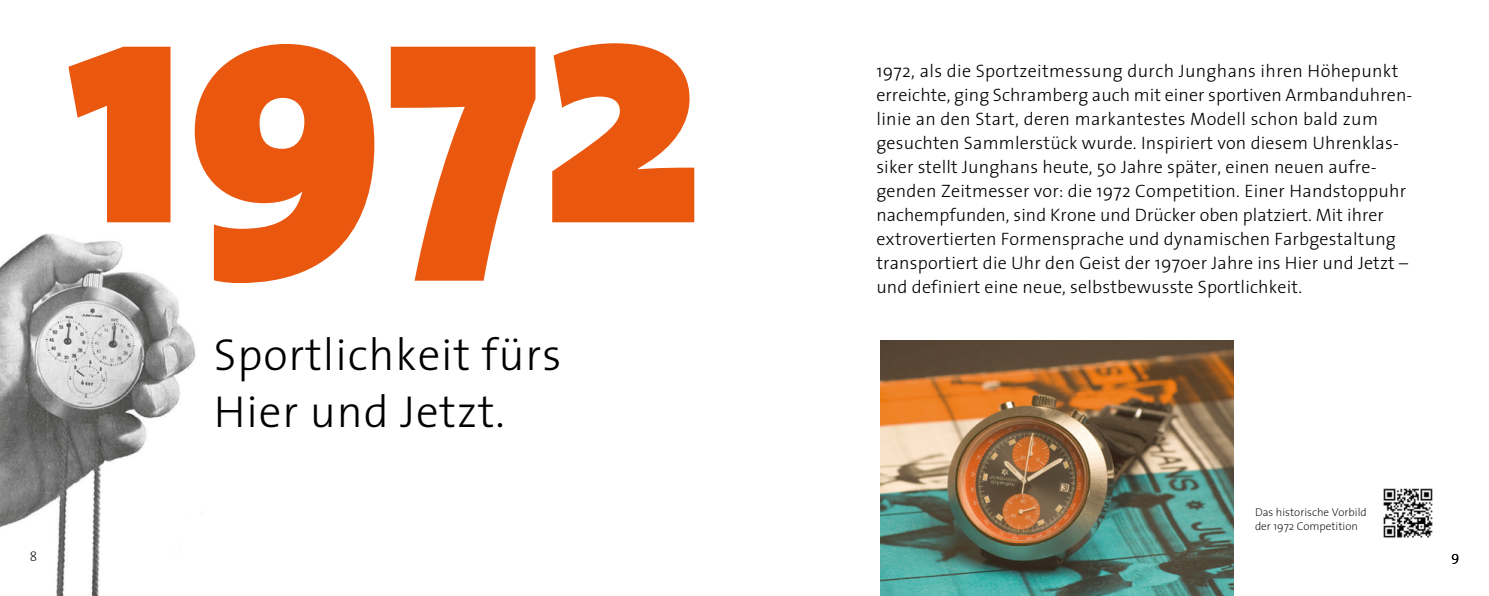
<style>
.page{position:relative;width:1489px;height:596px;background:#fff}
.page>*{position:absolute;margin:0;border:0;box-sizing:border-box;transform-origin:0 0}
.t1{font:900 341.25px "The Sans";color:#ea5810}
.t2{font:300 45px/57px "The Sans";letter-spacing:.02em;color:#000}
.t3{font:300 18px/24px "The Sans";letter-spacing:.01em;color:#000}
.t4{font:200 13.5px "The Sans";color:#000}
.t5{font:200 11.25px/13.5px "The Sans";color:#000}
</style>
<div class="page">
<img style="left:0;top:233px;width:196px;height:362px">
<img style="left:880px;top:340px;width:353px;height:255px">
<img style="left:1383px;top:488px;width:50px;height:50px">
<h1 class="t1" style="left:68px;top:-182px;width:638px">1972</h1>
<h2 class="t2" style="left:214px;top:324px;width:349px">Sportlichkeit fürs<br>Hier und Jetzt.</h2>
<p class="t4" style="left:30px;top:545px;width:9px">8</p>
<p class="t3" style="left:876px;top:58px;width:537px">1972, als die Sportzeitmessung durch Junghans ihren Höhepunkt erreichte, ging Schramberg auch mit einer sportiven Armbanduhren&shy;linie an den Start, deren markantestes Modell schon bald zum gesuchten Sammlerstück wurde. Inspiriert von diesem Uhrenklas&shy;siker stellt Junghans heute, 50 Jahre später, einen neuen aufre&shy;genden Zeitmesser vor: die 1972 Competition. Einer Handstoppuhr nachempfunden, sind Krone und Drücker oben platziert. Mit ihrer extrovertierten Formensprache und dynamischen Farbgestaltung transportiert die Uhr den Geist der 1970er Jahre ins Hier und Jetzt – und definiert eine neue, selbstbewusste Sportlichkeit.</p>
<p class="t5" style="left:1254px;top:505px;width:113px">Das historische Vorbild der 1972 Competition</p>
<p class="t4" style="left:1451px;top:545px;width:9px">9</p>
</div>
